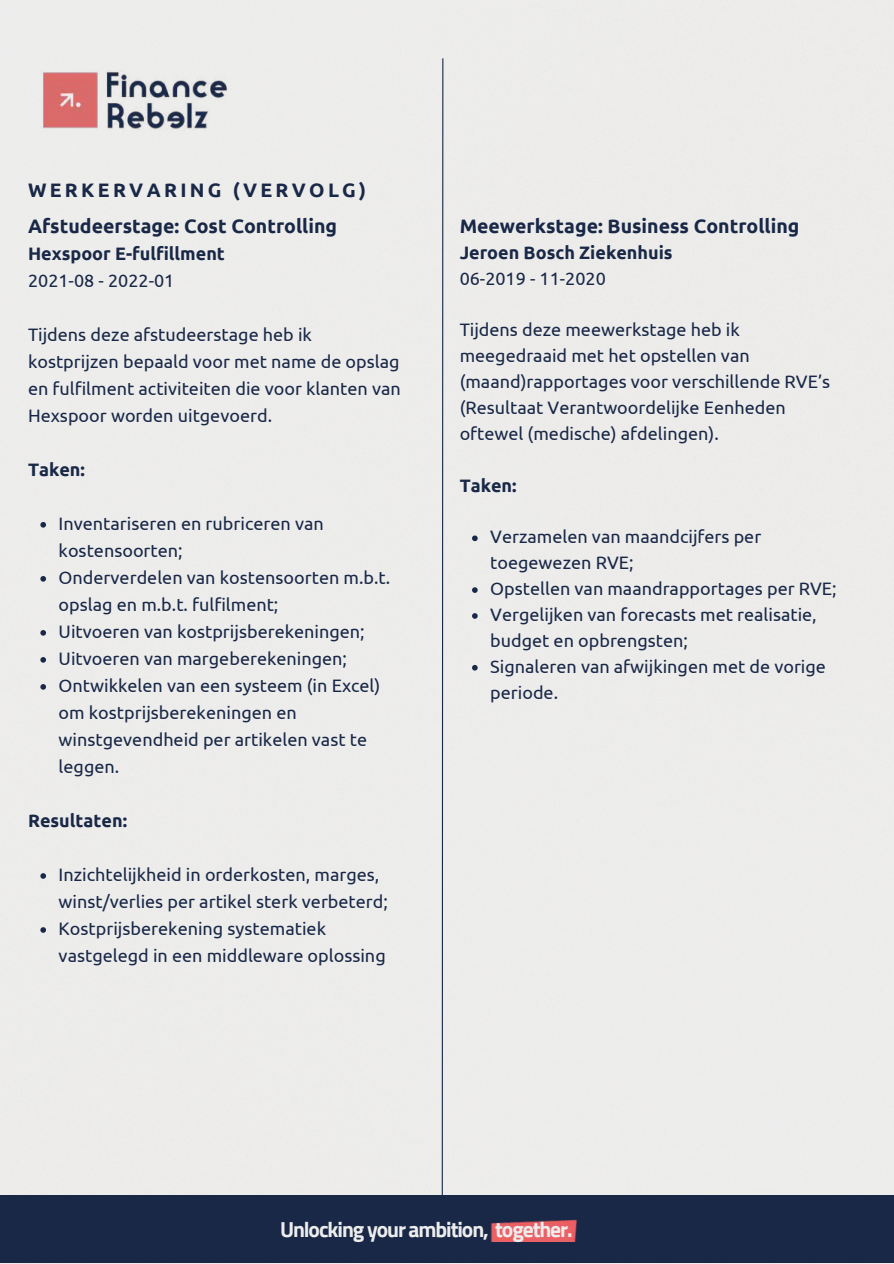
<style>
.page{position:relative;width:894px;height:1264px;background:#fff}
.page>*{position:absolute;margin:0;border:0;box-sizing:border-box;transform-origin:0 0}
.t1{font:700 21.6px "Cairo";letter-spacing:-.05em;color:#ededed}
.t2{font:700 19.5px/35.8px "Ubuntu";color:#192847}
.t3{font:18px/27px "Ubuntu";color:#192847}
.t4{font:700 18px "Ubuntu";color:#192847}
</style>
<div class="page">
<div style="left:0;top:0;width:893px;height:1263px;background:#edeceb"></div>
<div style="left:0;top:1195px;width:893px;height:67px;background:#192847"></div>
<img style="left:490px;top:1219px;width:87px;height:22px">
<img style="left:28px;top:58px;width:215px;height:84px">
<svg style="left:441px;top:57px;width:3px;height:1138px;background:#9ca2ad"></svg>
<svg style="left:40px;top:522px;width:6px;height:5px"></svg>
<svg style="left:40px;top:576px;width:6px;height:5px"></svg>
<svg style="left:40px;top:630px;width:6px;height:5px"></svg>
<svg style="left:40px;top:657px;width:6px;height:5px"></svg>
<svg style="left:40px;top:684px;width:6px;height:5px"></svg>
<svg style="left:40px;top:873px;width:6px;height:5px"></svg>
<svg style="left:40px;top:927px;width:6px;height:5px"></svg>
<svg style="left:472px;top:535px;width:5px;height:6px"></svg>
<svg style="left:472px;top:587px;width:5px;height:6px"></svg>
<svg style="left:472px;top:613px;width:5px;height:5px"></svg>
<svg style="left:472px;top:665px;width:5px;height:5px"></svg>
<p class="t2" style="left:28px;top:172px;width:339px">WERKERVARING (VERVOLG)<br>Afstudeerstage: Cost Controlling</p>
<p class="t4" style="left:28px;top:242px;width:198px">Hexspoor E-fulfillment</p>
<p class="t3" style="left:28px;top:266px;width:148px">2021-08 - 2022-01</p>
<p class="t3" style="left:28px;top:320px;width:374px">Tijdens deze afstudeerstage heb ik kostprijzen bepaald voor met name de opslag en fulfilment activiteiten die voor klanten van Hexspoor worden uitgevoerd.</p>
<p class="t4" style="left:28px;top:458px;width:58px">Taken:</p>
<p class="t3" style="left:59px;top:509px;width:333px">Inventariseren en rubriceren van kostensoorten;<br>Onderverdelen van kostensoorten m.b.t. opslag en m.b.t. fulfilment;<br>Uitvoeren van kostprijsberekeningen;<br>Uitvoeren van margeberekeningen;<br>Ontwikkelen van een systeem (in Excel) om kostprijsberekeningen en winstgevendheid per artikelen vast te leggen.</p>
<p class="t4" style="left:28px;top:809px;width:101px">Resultaten:</p>
<p class="t3" style="left:59px;top:860px;width:331px">Inzichtelijkheid in orderkosten, marges, winst/verlies per artikel sterk verbeterd; Kostprijsberekening systematiek vastgelegd in een middleware oplossing</p>
<p class="t2" style="left:459px;top:207px;width:341px">Meewerkstage: Business Controlling</p>
<p class="t4" style="left:459px;top:241px;width:214px">Jeroen Bosch Ziekenhuis</p>
<p class="t3" style="left:459px;top:264px;width:148px">06-2019 - 11-2020</p>
<p class="t3" style="left:459px;top:316px;width:372px;line-height:25.8px">Tijdens deze meewerkstage heb ik meegedraaid met het opstellen van (maand)rapportages voor verschillende RVE’s (Resultaat Verantwoordelijke Eenheden oftewel (medische) afdelingen).</p>
<p class="t4" style="left:459px;top:474px;width:58px">Taken:</p>
<p class="t3" style="left:490px;top:523px;width:348px;line-height:25.8px">Verzamelen van maandcijfers per toegewezen RVE;<br>Opstellen van maandrapportages per RVE;<br>Vergelijken van forecasts met realisatie, budget en opbrengsten;<br>Signaleren van afwijkingen met de vorige periode.</p>
<p class="t1" style="left:280px;top:1216px;width:294px">Unlocking your ambition, together.</p>
</div>
